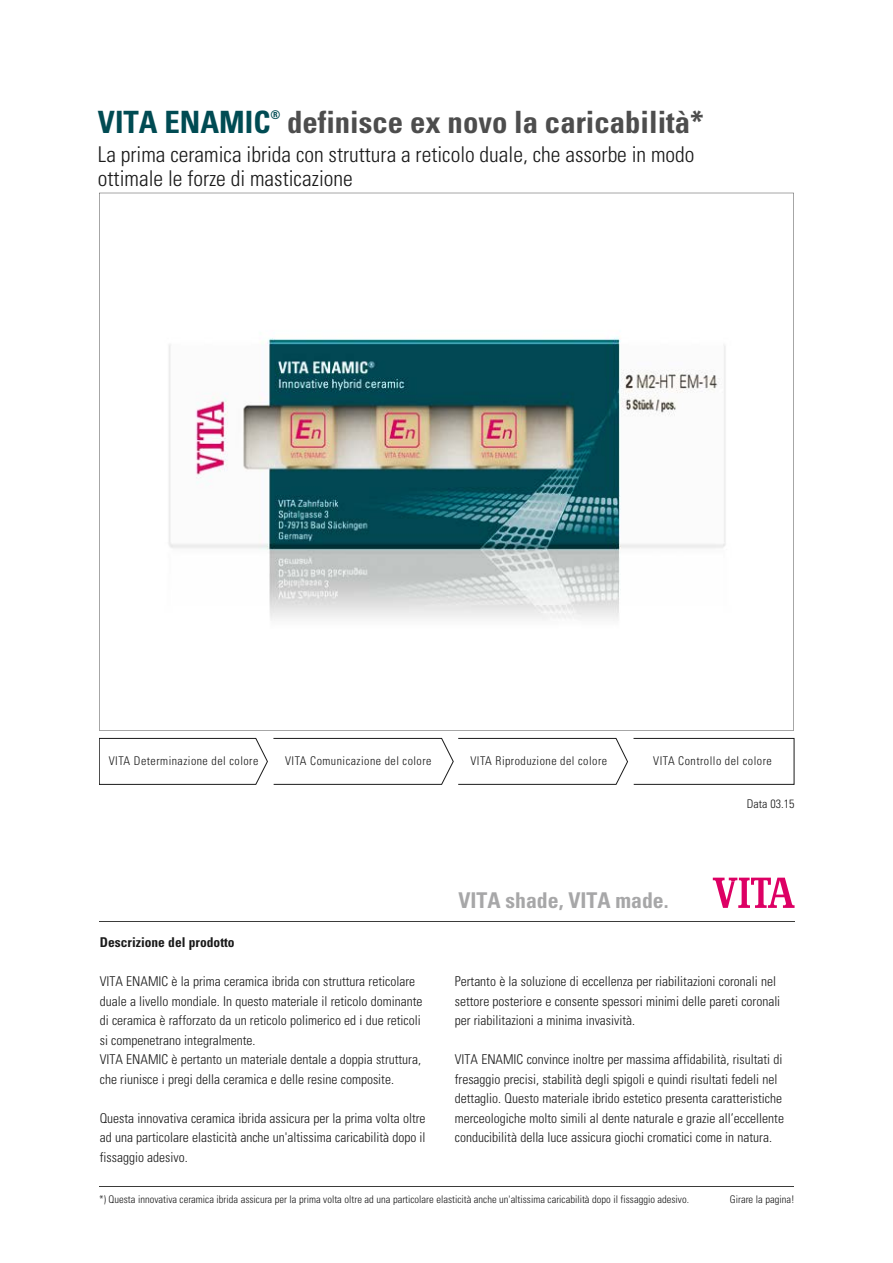
<style>
.page{position:relative;width:893px;height:1263px;background:#fff}
.page>*{position:absolute;margin:0;border:0;box-sizing:border-box;transform-origin:0 0}
.t1{font:700 condensed 30.75px "Univers LT";color:#4d4d4d}
.t2{font:700 condensed 30.75px "Univers LT";color:#004b53}
.t3{font:300 condensed 21.75px/24px "Univers LT";color:#1a1a1a}
.t4{font:700 condensed 21.75px "Univers LT";color:#a7a7a8}
.t5{font:300 condensed 13.5px/19.5px "Univers LT";color:#1a1a1a}
.t6{font:700 condensed 13.5px "Univers LT";color:#1a1a1a}
.t7{font:300 condensed 12px "Univers";letter-spacing:.04em;color:#1a1a1a}
.t8{font:300 condensed 12px "Univers LT";color:#1a1a1a}
.t9{font:700 condensed 12px "Univers LT";color:#004b53}
.t10{font:300 condensed 10.5px "Univers LT";color:#1a1a1a}
</style>
<div class="page">
<hr style="left:99px;top:1186px;width:695px;height:1px;background:#3b3b3a">
<svg style="left:99px;top:193px;width:695px;height:538px"></svg>
<svg style="left:713px;top:878px;width:82px;height:30px"></svg>
<hr style="left:99px;top:921px;width:696px;height:1px;background:#3b3b3a">
<svg style="left:99px;top:738px;width:695px;height:47px"></svg>
<h1 class="t2" style="left:98px;top:103px;width:174px">VITA ENAMIC</h1>
<p class="t9" style="left:271px;top:108px;width:11px">®</p>
<h1 class="t1" style="left:287px;top:103px;width:418px">definisce ex novo la caricabilità*</h1>
<h2 class="t3" style="left:98px;top:142px;width:598px">La prima ceramica ibrida con struttura a reticolo duale, che assorbe in modo ottimale le forze di masticazione</h2>
<p class="t7" style="left:109px;top:754px;width:151px">VITA Determinazione del colore</p>
<p class="t7" style="left:285px;top:754px;width:148px">VITA Comunicazione del colore</p>
<p class="t7" style="left:470px;top:754px;width:138px">VITA Riproduzione del colore</p>
<p class="t7" style="left:653px;top:754px;width:120px">VITA Controllo del colore</p>
<p class="t8" style="left:747px;top:796px;width:49px">Data 03.15</p>
<p class="t6" style="left:100px;top:934px;width:136px">Descrizione del prodotto</p>
<p class="t5" style="left:100px;top:972px;width:324px">VITA ENAMIC è la prima ceramica ibrida con struttura reticolare duale a livello mondiale. In questo materiale il reticolo dominante di ceramica è rafforzato da un reticolo polimerico ed i due reticoli si compenetrano integralmente.<br>VITA ENAMIC è pertanto un materiale dentale a doppia struttura, che riunisce i pregi della ceramica e delle resine composite.</p>
<p class="t5" style="left:100px;top:1108px;width:327px;text-align:justify">Questa innovativa ceramica ibrida assicura per la prima volta oltre ad una particolare elasticità anche un'altissima caricabilità dopo il fissaggio adesivo.</p>
<h2 class="t4" style="left:458px;top:887px;width:212px">VITA shade, VITA made.</h2>
<p class="t5" style="left:455px;top:972px;width:327px">Pertanto è la soluzione di eccellenza per riabilitazioni coronali nel settore posteriore e consente spessori minimi delle pareti coronali per riabilitazioni a minima invasività.</p>
<p class="t5" style="left:455px;top:1050px;width:331px">VITA ENAMIC convince inoltre per massima affidabilità, risultati di fresaggio precisi, stabilità degli spigoli e quindi risultati fedeli nel dettaglio. Questo materiale ibrido estetico presenta caratteristiche merceologiche molto simili al dente naturale e grazie all’eccellente conducibilità della luce assicura giochi cromatici come in natura.</p>
<p class="t10" style="left:99px;top:1193px;width:591px">*) Questa innovativa ceramica ibrida assicura per la prima volta oltre ad una particolare elasticità anche un'altissima caricabilità dopo il fissaggio adesivo.</p>
<p class="t10" style="left:730px;top:1193px;width:66px">Girare la pagina!</p>
</div>
